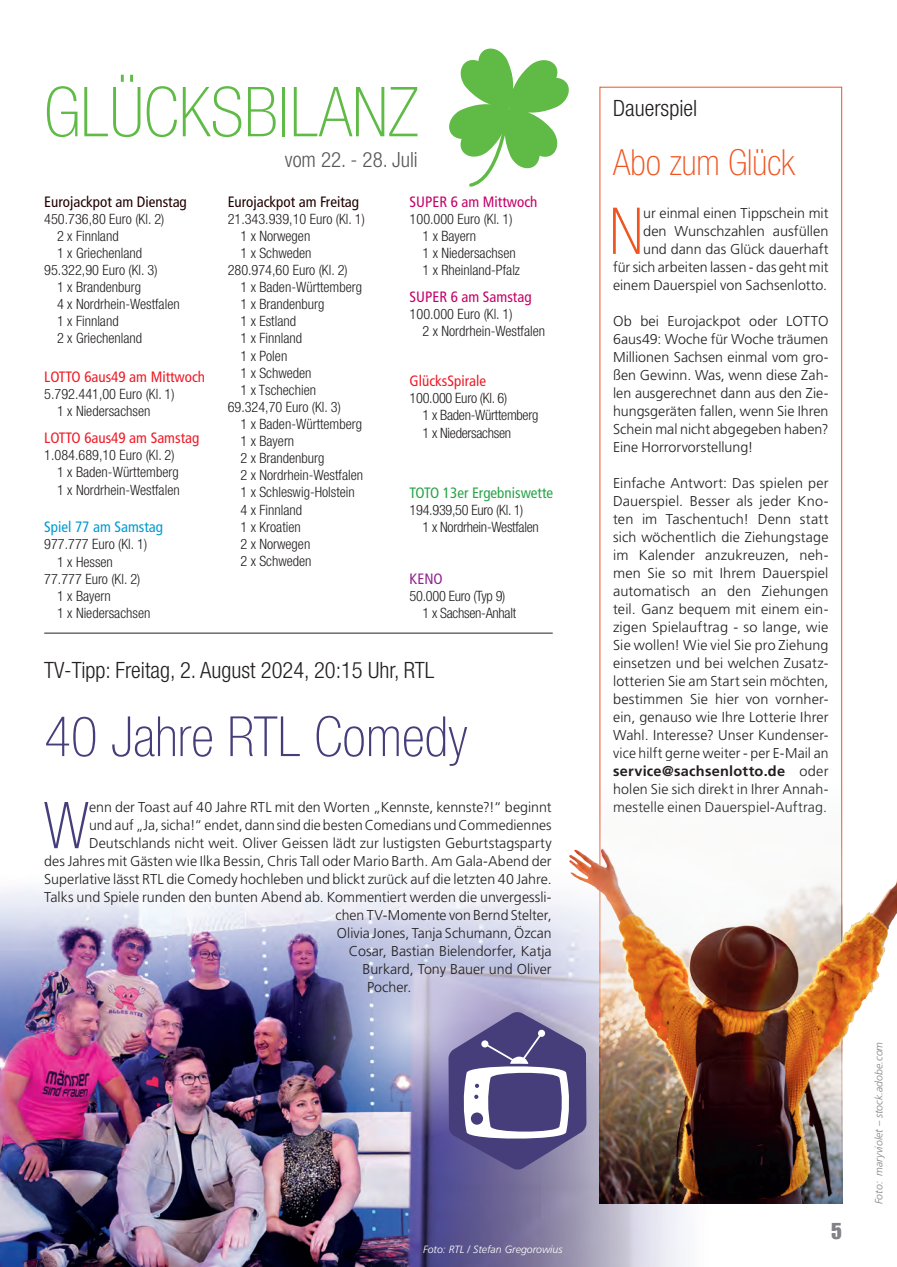
<style>
.page{position:relative;width:897px;height:1267px;background:#fff}
.page>*{position:absolute;margin:0;border:0;box-sizing:border-box;transform-origin:0 0}
.GB_Headline{font:100 condensed 69px "Helvetica Neue LT Pro";color:#60bb46}
.Fließtext__Initial{font:100 condensed 64.65px "Helvetica Neue LT Pro";color:#453e7b}
.Fließtext__Initial-2{font:100 condensed 64.65px "Helvetica Neue LT Pro";color:#ef5421}
.Headline_37pt{font:100 condensed 55.5px "Helvetica Neue LT Pro";color:#453e7b}
.Headline_24pt__Kasten{font:100 condensed 36px "Helvetica Neue LT Pro";color:#ef5421}
.Dachzeile_Kasten{font:300 condensed 22.5px "Helvetica Neue LT Pro";color:#231f20}
.t1{font:22.5px "Impact LT Std";color:#808285}
.t2{font:300 condensed 21px "Helvetica Neue LT Std";color:#57585a}
.GB_Produkt{font:condensed 15px "Frutiger LT Pro";color:#ee1c28}
.GB_Produkt_Samstag{font:condensed 15px "Frutiger LT Pro";color:#c40167}
.GB_Produkt-2{font:condensed 15px "Frutiger LT Pro";color:#29a449}
.GB_Produkt-3{font:condensed 15px "Frutiger LT Pro";color:#200000}
.GB_Produkt_Samstag-2{font:condensed 15px "Frutiger LT Pro";color:#ee1c28}
.GB_Produkt_Samstag-3{font:condensed 15px "Frutiger LT Pro";color:#200000}
.GB_Produkt_Samstag-4{font:condensed 15px "Frutiger LT Pro";color:#009ad1}
.GB_Produkt-4{font:condensed 15px "Frutiger LT Pro";color:#90268f}
.Fließtext{font:300 14.25px/18px "Frutiger LT Pro";letter-spacing:.005em;color:#231f20;text-align:justify}
.Fließtext__Initial-3{font:300 14.25px/18px "Frutiger LT Pro";color:#231f20;text-align:right}
.GB_Bundesland{font:300 condensed 14.25px "Helvetica Neue LT Pro";color:#231f20}
.GB_Bundesland-2{font:300 condensed 14.25px "Helvetica Neue LT Pro";letter-spacing:-.02em;color:#231f20}
.Fotonachweis{font:italic 300 10.5px "Frutiger LT Std";color:#808285}
.Fotonachweis-2{font:italic 300 10.5px "Frutiger LT Std";color:#fff}
.s1{font-weight:700}
</style>
<div class="page">
<img style="left:0;top:885px;width:775px;height:381px">
<svg style="left:298px;top:914px;width:224px;height:224px;background:#9a9dc0"></svg>
<svg style="left:448px;top:1011px;width:96px;height:158px;background:#726c9d"></svg>
<hr style="left:44px;top:632px;width:508px;height:1px;background:#231f20">
<svg style="left:449px;top:48px;width:120px;height:139px"></svg>
<img style="left:544px;top:783px;width:352px;height:420px">
<p class="GB_Headline" style="left:44px;top:73px;width:376px">GLÜCKSBILANZ</p>
<p class="t2" style="left:285px;top:148px;width:134px">vom 22. - 28. Juli</p>
<p class="GB_Produkt-3" style="left:44px;top:193px;width:144px">Eurojackpot am Dienstag</p>
<p class="GB_Bundesland" style="left:44px;top:210px;width:122px">450.736,80 Euro (Kl. 2)</p>
<p class="GB_Bundesland" style="left:57px;top:227px;width:63px">2 x Finnland</p>
<p class="GB_Bundesland" style="left:57px;top:244px;width:87px">1 x Griechenland</p>
<p class="GB_Bundesland" style="left:44px;top:261px;width:115px">95.322,90 Euro (Kl. 3)</p>
<p class="GB_Bundesland" style="left:57px;top:279px;width:86px">1 x Brandenburg</p>
<p class="GB_Bundesland" style="left:57px;top:296px;width:124px">4 x Nordrhein-Westfalen</p>
<p class="GB_Bundesland" style="left:57px;top:313px;width:63px">1 x Finnland</p>
<p class="GB_Bundesland" style="left:57px;top:330px;width:87px">2 x Griechenland</p>
<p class="GB_Produkt" style="left:44px;top:368px;width:162px">LOTTO 6aus49 am Mittwoch</p>
<p class="GB_Bundesland" style="left:44px;top:385px;width:132px">5.792.441,00 Euro (Kl. 1)</p>
<p class="GB_Bundesland" style="left:57px;top:403px;width:95px">1 x Niedersachsen</p>
<p class="GB_Produkt_Samstag-2" style="left:44px;top:429px;width:156px">LOTTO 6aus49 am Samstag</p>
<p class="GB_Bundesland" style="left:44px;top:447px;width:132px">1.084.689,10 Euro (Kl. 2)</p>
<p class="GB_Bundesland" style="left:57px;top:464px;width:123px">1 x Baden-Württemberg</p>
<p class="GB_Bundesland" style="left:57px;top:481px;width:124px">1 x Nordrhein-Westfalen</p>
<p class="GB_Produkt_Samstag-4" style="left:44px;top:518px;width:120px">Spiel 77 am Samstag</p>
<p class="GB_Bundesland" style="left:44px;top:536px;width:104px">977.777 Euro (Kl. 1)</p>
<p class="GB_Bundesland" style="left:57px;top:553px;width:57px">1 x Hessen</p>
<p class="GB_Bundesland" style="left:44px;top:570px;width:98px">77.777 Euro (Kl. 2)</p>
<p class="GB_Bundesland" style="left:57px;top:587px;width:55px">1 x Bayern</p>
<p class="GB_Bundesland" style="left:57px;top:604px;width:95px">1 x Niedersachsen</p>
<p class="GB_Produkt_Samstag-3" style="left:228px;top:193px;width:133px">Eurojackpot am Freitag</p>
<p class="GB_Bundesland" style="left:228px;top:210px;width:139px">21.343.939,10 Euro (Kl. 1)</p>
<p class="GB_Bundesland" style="left:240px;top:227px;width:71px">1 x Norwegen</p>
<p class="GB_Bundesland" style="left:240px;top:244px;width:73px">1 x Schweden</p>
<p class="GB_Bundesland" style="left:228px;top:261px;width:122px">280.974,60 Euro (Kl. 2)</p>
<p class="GB_Bundesland" style="left:240px;top:279px;width:123px">1 x Baden-Württemberg</p>
<p class="GB_Bundesland" style="left:240px;top:296px;width:86px">1 x Brandenburg</p>
<p class="GB_Bundesland" style="left:240px;top:313px;width:57px">1 x Estland</p>
<p class="GB_Bundesland" style="left:240px;top:330px;width:63px">1 x Finnland</p>
<p class="GB_Bundesland" style="left:240px;top:347px;width:48px">1 x Polen</p>
<p class="GB_Bundesland" style="left:240px;top:364px;width:73px">1 x Schweden</p>
<p class="GB_Bundesland" style="left:240px;top:381px;width:77px">1 x Tschechien</p>
<p class="GB_Bundesland" style="left:228px;top:398px;width:115px">69.324,70 Euro (Kl. 3)</p>
<p class="GB_Bundesland" style="left:240px;top:415px;width:123px">1 x Baden-Württemberg</p>
<p class="GB_Bundesland" style="left:240px;top:432px;width:55px">1 x Bayern</p>
<p class="GB_Bundesland" style="left:240px;top:450px;width:86px">2 x Brandenburg</p>
<p class="GB_Bundesland" style="left:240px;top:467px;width:124px">2 x Nordrhein-Westfalen</p>
<p class="GB_Bundesland" style="left:240px;top:484px;width:116px">1 x Schleswig-Holstein</p>
<p class="GB_Bundesland" style="left:240px;top:501px;width:63px">4 x Finnland</p>
<p class="GB_Bundesland" style="left:240px;top:518px;width:62px">1 x Kroatien</p>
<p class="GB_Bundesland" style="left:240px;top:535px;width:71px">2 x Norwegen</p>
<p class="GB_Bundesland" style="left:240px;top:552px;width:73px">2 x Schweden</p>
<p class="GB_Produkt_Samstag" style="left:409px;top:193px;width:129px">SUPER 6 am Mittwoch</p>
<p class="GB_Bundesland" style="left:409px;top:210px;width:104px">100.000 Euro (Kl. 1)</p>
<p class="GB_Bundesland" style="left:422px;top:227px;width:55px">1 x Bayern</p>
<p class="GB_Bundesland" style="left:422px;top:244px;width:95px">1 x Niedersachsen</p>
<p class="GB_Bundesland" style="left:422px;top:261px;width:99px">1 x Rheinland-Pfalz</p>
<p class="GB_Produkt_Samstag" style="left:409px;top:288px;width:123px">SUPER 6 am Samstag</p>
<p class="GB_Bundesland" style="left:409px;top:306px;width:104px">100.000 Euro (Kl. 1)</p>
<p class="GB_Bundesland" style="left:422px;top:323px;width:124px">2 x Nordrhein-Westfalen</p>
<p class="GB_Produkt" style="left:409px;top:372px;width:78px">GlücksSpirale</p>
<p class="GB_Bundesland-2" style="left:409px;top:390px;width:99px">100.000 Euro (Kl. 6)</p>
<p class="GB_Bundesland-2" style="left:422px;top:407px;width:117px">1 x Baden-Württemberg</p>
<p class="GB_Bundesland-2" style="left:422px;top:424px;width:90px">1 x Niedersachsen</p>
<p class="GB_Produkt-2" style="left:409px;top:483px;width:145px">TOTO 13er Ergebniswette</p>
<p class="GB_Bundesland-2" style="left:409px;top:501px;width:115px">194.939,50 Euro (Kl. 1)</p>
<p class="GB_Bundesland-2" style="left:422px;top:518px;width:118px">1 x Nordrhein-Westfalen</p>
<p class="GB_Produkt-4" style="left:409px;top:569px;width:35px">KENO</p>
<p class="GB_Bundesland-2" style="left:409px;top:587px;width:97px">50.000 Euro (Typ 9)</p>
<p class="GB_Bundesland-2" style="left:422px;top:604px;width:95px">1 x Sachsen-Anhalt</p>
<p class="Dachzeile_Kasten" style="left:44px;top:656px;width:391px">TV-Tipp: Freitag, 2. August 2024, 20:15 Uhr, RTL</p>
<p class="Headline_37pt" style="left:44px;top:705px;width:425px">40 Jahre RTL Comedy</p>
<p class="Fließtext__Initial" style="left:44px;top:788px;width:47px">W</p>
<p class="Fließtext__Initial-3" style="left:89px;top:798px;width:464px">enn der Toast auf 40 Jahre RTL mit den Worten „Kennste, kennste?!“ beginnt</p>
<p class="Fließtext__Initial-3" style="left:89px;top:816px;width:464px">und auf „Ja, sicha!“ endet, dann sind die besten Comedians und Commediennes</p>
<p class="Fließtext__Initial-3" style="left:89px;top:834px;width:464px">Deutschlands nicht weit. Oliver Geissen lädt zur lustigsten Geburtstagsparty</p>
<p class="Fließtext__Initial-3" style="left:44px;top:852px;width:509px">des Jahres mit Gästen wie Ilka Bessin, Chris Tall oder Mario Barth. Am Gala-Abend der</p>
<p class="Fließtext__Initial-3" style="left:44px;top:870px;width:509px">Superlative lässt RTL die Comedy hochleben und blickt zurück auf die letzten 40 Jahre.</p>
<p class="Fließtext__Initial-3" style="left:44px;top:888px;width:509px">Talks und Spiele runden den bunten Abend ab. Kommentiert werden die unvergessli-</p>
<p class="Fließtext__Initial-3" style="left:335px;top:906px;width:218px">chen TV-Momente von Bernd Stelter,</p>
<p class="Fließtext__Initial-3" style="left:337px;top:924px;width:216px">Olivia Jones, Tanja Schumann, Özcan</p>
<p class="Fließtext__Initial-3" style="left:349px;top:942px;width:204px">Cosar, Bastian Bielendorfer, Katja</p>
<p class="Fließtext__Initial-3" style="left:362px;top:960px;width:190px">Burkard, Tony Bauer und Oliver</p>
<p class="Fließtext__Initial-3" style="left:367px;top:978px;width:46px">Pocher.</p>
<p class="Fotonachweis-2" style="left:423px;top:1242px;width:141px">Foto: RTL / Stefan Gregorowius</p>
<p class="Dachzeile_Kasten" style="left:613px;top:95px;width:86px">Dauerspiel</p>
<p class="Headline_24pt__Kasten" style="left:613px;top:141px;width:183px">Abo zum Glück</p>
<p class="Fließtext__Initial-2" style="left:609px;top:194px;width:35px">N</p>
<p class="Fließtext__Initial-3" style="left:613px;top:204px;width:217px">ur einmal einen Tippschein mit<br>den Wunschzahlen ausfüllen<br>und dann das Glück dauerhaft<br>für sich arbeiten lassen - das geht mit einem Dauerspiel von Sachsenlotto.</p>
<p class="Fließtext" style="left:613px;top:312px;width:217px">Ob bei Eurojackpot oder LOTTO 6aus49: Woche für Woche träumen Millionen Sachsen einmal vom gro&shy;ßen Gewinn. Was, wenn diese Zah&shy;len ausgerechnet dann aus den Zie&shy;hungsgeräten fallen, wenn Sie Ihren Schein mal nicht abgegeben haben?<br>Eine Horrorvorstellung!</p>
<p class="Fließtext" style="left:613px;top:474px;width:217px">Einfache Antwort: Das spielen per Dauerspiel. Besser als jeder Kno&shy;ten im Taschentuch! Denn statt sich wöchentlich die Ziehungstage im Kalender anzukreuzen, neh&shy;men Sie so mit Ihrem Dauerspiel automatisch an den Ziehungen teil. Ganz bequem mit einem ein&shy;zigen Spielauftrag - so lange, wie Sie wollen! Wie viel Sie pro Ziehung einsetzen und bei welchen Zusatz&shy;lotterien Sie am Start sein möchten, bestimmen Sie hier von vornher&shy;ein, genauso wie Ihre Lotterie Ihrer Wahl. Interesse? Unser Kundenser&shy;vice hilft gerne weiter - per E-Mail an <span class="s1">service@sachsenlotto.de</span> oder holen Sie sich direkt in Ihrer Annah&shy;mestelle einen Dauerspiel-Auftrag.</p>
<h3 class="t1" style="left:831px;top:1218px;width:12px">5</h3>
<p class="Fotonachweis" style="left:872px;top:1204px;width:164px;rotate:-90deg">Foto: maryviolet – stock.adobe.com</p>
</div>
